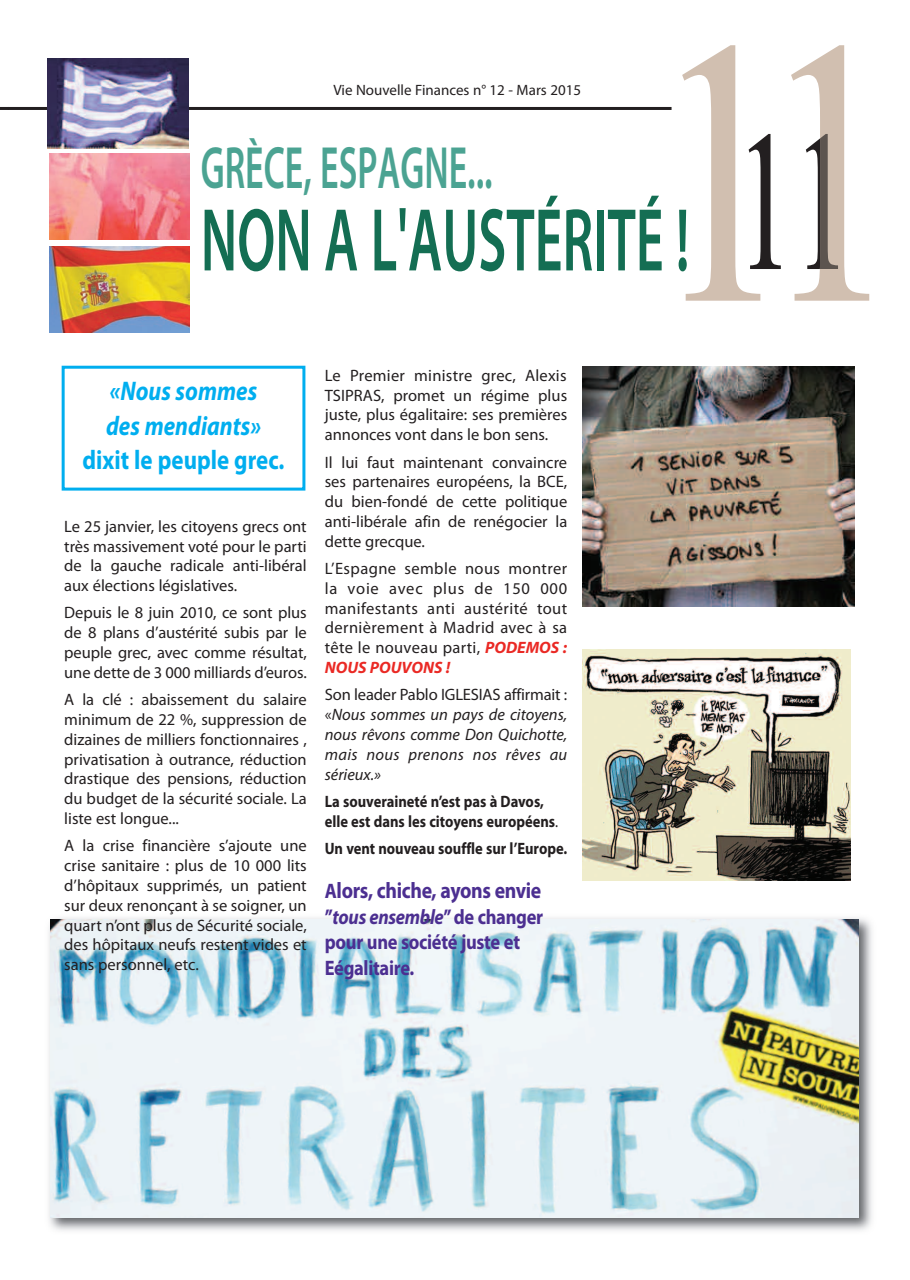
<style>
.page{position:relative;width:910px;height:1280px;background:#fff}
.page>*{position:absolute;margin:0;border:0;box-sizing:border-box;transform-origin:0 0}
.t1{font:199.8px "Times New Roman";color:#231f20;scale:.62 1}
.t2{font:600 90px "Myriad Pro";color:#146e53;scale:.6 1}
.t3{font:600 60px "Myriad Pro";color:#4ba392;scale:.6 1}
.t4{font:italic 700 27px/34.5px "Myriad Pro";color:#00aeef;scale:.85 1}
.t5{font:700 27px "Myriad Pro";color:#00aeef;scale:.85 1}
.t6{font:700 22.5px "Myriad Pro";letter-spacing:-.015em;color:#4c2f91;scale:.88 1}
.t7{font:700 21px/25.2px "Myriad Pro";letter-spacing:-.015em;color:#4c2f91;scale:.88 1}
.t8{font:16.5px/19.8px "Myriad Pro";color:#231f20;text-align:justify}
.t9{font:italic 16.5px/19.8px "Myriad Pro";letter-spacing:.01em;color:#231f20;text-align:justify}
.t10{font:700 16.5px/19.8px "Myriad Pro";color:#231f20;scale:.88 1}
.t11{font:15px "Myriad Pro";color:#231f20}
.s1{font-weight:700;font-style:italic;color:#ea2924}
.s2{font-style:normal}
.s3{font-weight:400}
.s4{font-size:21px}
.s5{font-style:italic}
</style>
<div class="page">
<svg style="left:0;top:107px;width:8px;height:3px"></svg>
<hr style="left:8px;top:107px;width:664px;height:3px;background:#231f20">
<img style="left:49px;top:918px;width:823px;height:313px">
<img style="left:50px;top:919px;width:808px;height:298px">
<img style="left:583px;top:367px;width:272px;height:240px">
<svg style="left:682px;top:45px;width:78px;height:256px"></svg>
<svg style="left:791px;top:45px;width:78px;height:256px"></svg>
<svg style="left:791px;top:134px;width:47px;height:135px"></svg>
<img style="left:47px;top:58px;width:141px;height:90px">
<img style="left:49px;top:153px;width:141px;height:87px">
<img style="left:49px;top:246px;width:141px;height:87px">
<div style="left:62px;top:366px;width:243px;height:125px;border:3px solid #00aeef"></div>
<img style="left:583px;top:650px;width:267px;height:231px">
<p class="t11" style="left:333px;top:85px;width:249px">Vie Nouvelle Finances n° 12 - Mars 2015</p>
<h3 class="t3" style="left:201px;top:145px;width:488px">GRÈCE, ESPAGNE...</h3>
<h2 class="t2" style="left:201px;top:206px;width:816px">NON A L'AUSTÉRITÉ !</h2>
<h3 class="t4" style="left:106px;top:376px;width:184px">«Nous sommes des mendiants»</h3>
<h3 class="t5" style="left:83px;top:450px;width:239px">dixit le peuple grec.</h3>
<p class="t8" style="left:64px;top:518px;width:244px">Le 25 janvier, les citoyens grecs ont très massivement voté pour le parti de la gauche radicale anti-libéral aux élections législatives.</p>
<p class="t8" style="left:64px;top:604px;width:244px">Depuis le 8 juin 2010, ce sont plus de 8 plans d’austérité subis par le peuple grec, avec comme résultat, une dette de 3 000 milliards d’euros.</p>
<p class="t8" style="left:64px;top:691px;width:244px">A la clé : abaissement du salaire minimum de 22 %, suppression de dizaines de milliers fonctionnaires , privatisation à outrance, réduction drastique des pensions, réduction du budget de la sécurité sociale. La liste est longue...</p>
<p class="t8" style="left:64px;top:837px;width:244px">A la crise financière s’ajoute une crise sanitaire : plus de 10 000 lits d’hôpitaux supprimés, un patient sur deux renonçant à se soigner, un quart n’ont plus de Sécurité sociale, des hôpitaux neufs restent vides et sans personnel, etc.</p>
<p class="t8" style="left:325px;top:367px;width:244px">Le Premier ministre grec, Alexis TSIPrAS, promet un régime plus juste, plus égalitaire: ses premières annonces vont dans le bon sens.</p>
<p class="t8" style="left:325px;top:453px;width:244px">Il lui faut maintenant convaincre ses partenaires européens, la BCE, du bien-fondé de cette politique anti-libérale afin de renégocier la dette grecque.</p>
<p class="t8" style="left:325px;top:560px;width:244px">L’Espagne semble nous montrer la voie avec plus de 150 000 manifestants anti austérité tout dernièrement à Madrid avec à sa tête le nouveau parti, <span class="s1">PODEMOS :<br>NOUS POUVONS !</span></p>
<p class="t9" style="left:325px;top:686px;width:244px"><span class="s2">Son leader Pablo IGLESIAS affirmait : «</span>Nous sommes un pays de citoyens, nous rêvons comme Don Quichotte, mais nous prenons nos rêves au sérieux.»</p>
<p class="t10" style="left:325px;top:793px;width:267px">La souveraineté n’est pas à Davos, elle est dans les citoyens européens<span class="s3">.</span></p>
<p class="t10" style="left:325px;top:840px;width:277px">Un vent nouveau souffle sur l’Europe.</p>
<h3 class="t6" style="left:325px;top:882px;width:248px"><span class="s4">A</span>lors, chiche, ayons envie</h3>
<p class="t7" style="left:325px;top:906px;width:250px">’’<span class="s5">tous ensemble</span>’’ de changer pour une société juste et<br>Eégalitaire.</p>
<h1 class="t1" style="left:734px;top:83px;width:193px">11</h1>
</div>
